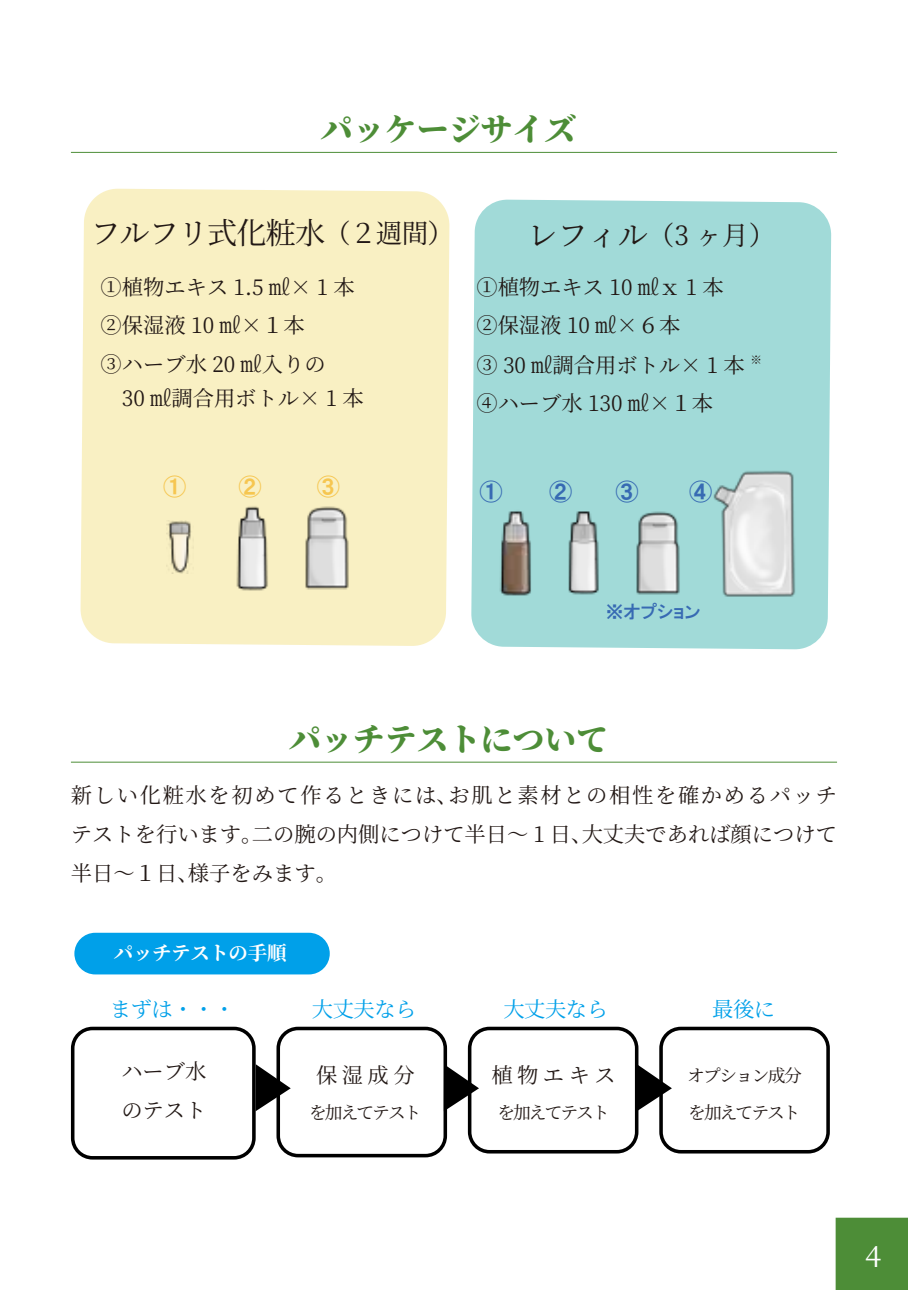
<style>
.page{position:relative;width:908px;height:1290px;background:#fff}
.page>*{position:absolute;margin:0;border:0;box-sizing:border-box;transform-origin:0 0}
.t1{font:900 32px "Noto Serif JP";color:#4d8d37}
.t2{font:30px "Noto Serif JP";letter-spacing:-.03em;color:#221815}
.t3{font:28.25px "Noto Serif JP";color:#fff;scale:1.05 1}
.t4{font:26.5px "Noto Serif JP";color:#221815}
.t5{font:23px "HGP Gothic E";color:#376ab3}
.t6{font:23px "HGP Gothic E";color:#f6c650}
.t7{font:21.25px/39px "Noto Serif JP";color:#221815}
.t8{font:21.25px "Noto Serif JP";letter-spacing:-.02em;color:#00a0e9}
.t9{font:700 19.5px "Noto Serif JP";letter-spacing:-.02em;color:#fff}
.t10{font:17.75px/37.2px "Noto Serif JP";letter-spacing:-.11em;color:#221815}
.t11{font:17.75px "HGP Gothic E";color:#376ab3}
.s1{font-size:26.5px}
.s2{font-size:30px}
</style>
<div class="page">
<div style="left:835px;top:1217px;width:72px;height:73px;background:#4d8d37"></div>
<hr style="left:71px;top:152px;width:765px;height:1px;background:#4d8d37">
<hr style="left:71px;top:762px;width:765px;height:1px;background:#4d8d37">
<div style="left:71px;top:1027px;width:184px;height:132px;border:4px solid #000;border-radius:20px"></div>
<div style="left:276px;top:1027px;width:171px;height:130px;border:4px solid #000;border-radius:20px"></div>
<div style="left:467px;top:1027px;width:171px;height:126px;border:4px solid #000;border-radius:20px"></div>
<div style="left:659px;top:1027px;width:170px;height:126px;border:4px solid #000;border-radius:20px"></div>
<div style="left:74px;top:933px;width:255px;height:41px;background:#00a0e9;border-radius:21px"></div>
<svg style="left:255px;top:1064px;width:35px;height:47px"></svg>
<svg style="left:443px;top:1064px;width:36px;height:47px"></svg>
<svg style="left:636px;top:1064px;width:35px;height:47px"></svg>
<div style="left:471px;top:199px;width:361px;height:451px;background:#a1dad8"></div>
<img style="left:709px;top:465px;width:90px;height:134px">
<img style="left:626px;top:488px;width:58px;height:108px">
<img style="left:560px;top:475px;width:42px;height:121px">
<img style="left:478px;top:469px;width:68px;height:127px">
<div style="left:80px;top:188px;width:370px;height:458px;background:#f9f0c3"></div>
<img style="left:295px;top:483px;width:58px;height:107px">
<img style="left:229px;top:466px;width:43px;height:124px">
<img style="left:167px;top:520px;width:26px;height:53px">
<h1 class="t1" style="left:321px;top:112px;width:257px">パッケージサイズ</h1>
<h2 class="t2" style="left:90px;top:216px;width:365px">フルフリ式化粧水<span class="s1">（２週間）</span></h2>
<p class="t7" style="left:101px;top:268px;width:255px">①植物エキス 1.5 ㎖× 1 本<br>②保湿液 10 ㎖×１本<br>③ハーブ水 20 ㎖入りの</p>
<p class="t7" style="left:101px;top:379px;width:264px">　30 ㎖調合用ボトル× 1 本</p>
<p class="t6" style="left:163px;top:475px;width:25px">①</p>
<p class="t6" style="left:238px;top:475px;width:25px">②</p>
<p class="t6" style="left:317px;top:475px;width:25px">③</p>
<p class="t4" style="left:527px;top:220px;width:249px"><span class="s2">レフィル</span>（3 ヶ月）</p>
<p class="t7" style="left:476px;top:268px;width:351px">①植物エキス 10 ㎖ｘ 1 本<br>②保湿液 10 ㎖×６本<br>③ 30 ㎖調合用ボトル× 1 本 <sup>※</sup>　　　<br>④ハーブ水 130 ㎖×１本</p>
<p class="t5" style="left:479px;top:480px;width:25px">①</p>
<p class="t5" style="left:548px;top:480px;width:25px">②</p>
<p class="t5" style="left:688px;top:480px;width:25px">④</p>
<p class="t5" style="left:615px;top:480px;width:25px">③</p>
<p class="t11" style="left:605px;top:603px;width:96px">※オプション</p>
<h1 class="t1" style="left:289px;top:721px;width:320px">パッチテストについて</h1>
<p class="t7" style="left:71px;top:776px;width:767px;text-align:justify">新しい化粧水を初めて作るときには、お肌と素材との相性を確かめるパッチテストを行います。二の腕の内側につけて半日～ 1 日、大丈夫であれば顔につけて半日～１日、様子をみます。</p>
<p class="t9" style="left:114px;top:942px;width:174px">パッチテストの手順</p>
<p class="t8" style="left:110px;top:997px;width:127px">まずは・・・</p>
<p class="t8" style="left:312px;top:997px;width:106px">大丈夫なら</p>
<p class="t8" style="left:503px;top:997px;width:106px">大丈夫なら</p>
<p class="t8" style="left:712px;top:997px;width:64px">最後に</p>
<p class="t7" style="left:121px;top:1052px;width:87px">ハーブ水のテスト</p>
<p class="t7" style="left:316px;top:1056px;width:100px">保湿成分</p>
<p class="t10" style="left:309px;top:1094px;width:114px">を加えてテスト</p>
<p class="t7" style="left:491px;top:1056px;width:126px">植物エキス</p>
<p class="t10" style="left:497px;top:1094px;width:114px">を加えてテスト</p>
<p class="t10" style="left:686px;top:1057px;width:116px">オプション成分を加えてテスト</p>
<h3 class="t3" style="left:864px;top:1240px;width:17px">4</h3>
</div>
